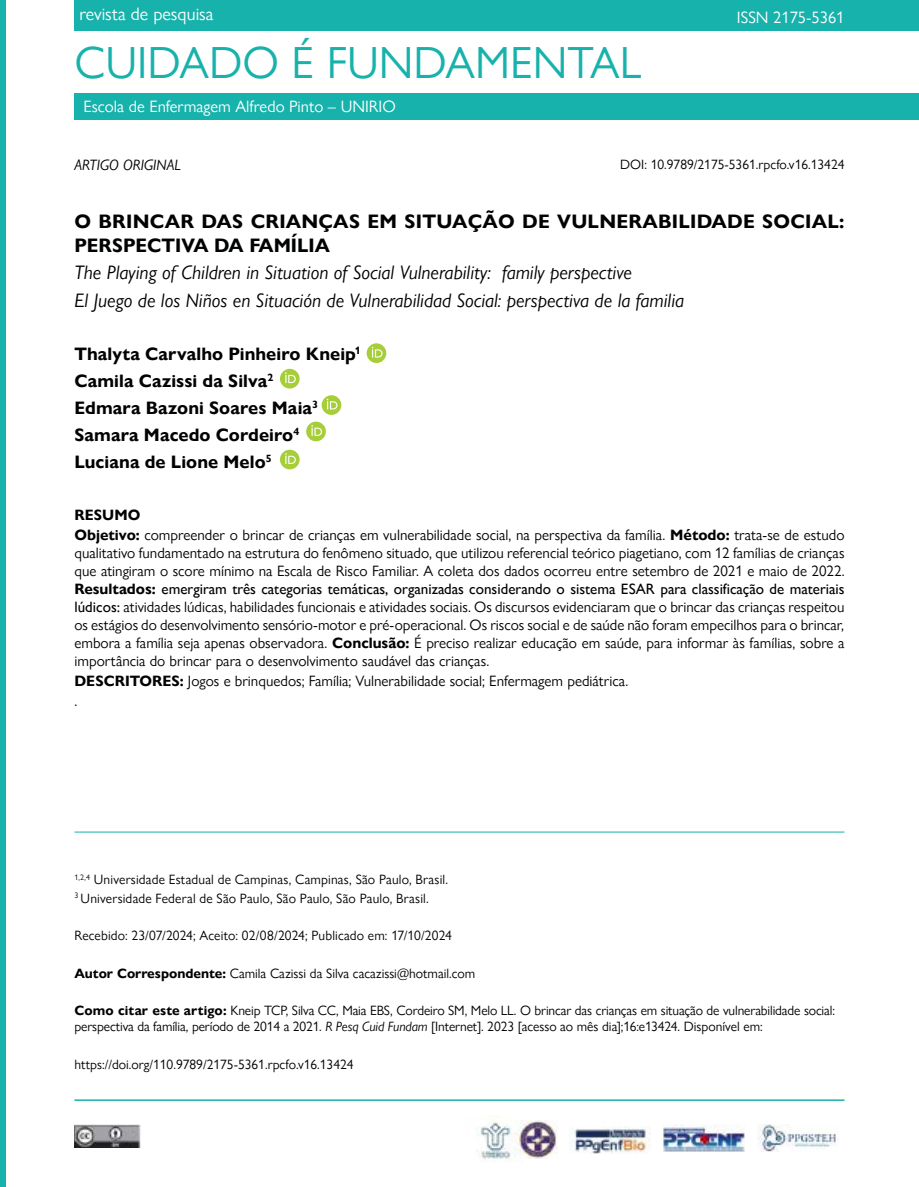
<style>
.page{position:relative;width:919px;height:1187px;background:#fff}
.page>*{position:absolute;margin:0;border:0;box-sizing:border-box;transform-origin:0 0}
.t1{font:45px "Gill Sans Nova";color:#17b2ab}
.t2{font:italic 19.5px/27.6px "Gill Sans Nova";color:#000}
.t3{font:700 19.5px/23.4px "Gill Sans Nova";letter-spacing:.01em;color:#010202}
.t4{font:700 18px/26.7px "Gill Sans Nova";letter-spacing:.005em;color:#010202}
.t5{font:18px "Gill Sans Nova";color:#fff}
.t6{font:16.5px "Gill Sans Nova";color:#fff}
.t7{font:15px/18px "Gill Sans Nova";color:#010202}
.t8{font:italic 15px "Gill Sans Nova";color:#000}
.t9{font:13.5px/18.3px "Gill Sans Nova";color:#000}
.s1{font-weight:700}
.s2{font-style:inherit}
.s3{font-style:italic}
</style>
<div class="page">
<div style="left:74px;top:0;width:844px;height:31px;background:#17b2ab"></div>
<div style="left:74px;top:93px;width:844px;height:27px;background:#17b2ab"></div>
<div style="left:0;top:0;width:5px;height:1186px;background:#17b2ab"></div>
<img style="left:74px;top:1124px;width:66px;height:23px">
<hr style="left:74px;top:1099px;width:770px;height:1px;background:#17b2ab">
<img style="left:477px;top:1122px;width:39px;height:38px">
<img style="left:569px;top:1126px;width:81px;height:27px">
<img style="left:663px;top:1124px;width:81px;height:27px">
<img style="left:516px;top:1120px;width:41px;height:38px">
<img style="left:758px;top:1124px;width:80px;height:27px">
<svg style="left:366px;top:343px;width:20px;height:20px"></svg>
<svg style="left:372px;top:347px;width:10px;height:10px"></svg>
<div style="left:280px;top:369px;width:19px;height:19px;background:#a6ce39;border-radius:50%"></div>
<svg style="left:285px;top:372px;width:11px;height:11px"></svg>
<svg style="left:321px;top:395px;width:20px;height:20px"></svg>
<svg style="left:327px;top:399px;width:10px;height:10px"></svg>
<div style="left:306px;top:421px;width:20px;height:20px;background:#a6ce39;border-radius:50%"></div>
<svg style="left:311px;top:425px;width:11px;height:11px"></svg>
<div style="left:280px;top:449px;width:19px;height:20px;background:#a6ce39;border-radius:50%"></div>
<svg style="left:285px;top:453px;width:11px;height:11px"></svg>
<hr style="left:74px;top:831px;width:770px;height:1px;background:#17b2ab">
<p class="t5" style="left:79px;top:3px;width:135px">revista de pesquisa</p>
<h1 class="t1" style="left:74px;top:35px;width:568px">CUIDADO É FUNDAMENTAL</h1>
<p class="t6" style="left:84px;top:97px;width:313px">Escola de Enfermagem Alfredo Pinto – UNIRIO</p>
<p class="t6" style="left:736px;top:7px;width:109px">ISSN 2175-5361</p>
<p class="t9" style="left:620px;top:155px;width:226px">DOI: 10.9789/2175-5361.rpcfo.v16.13424</p>
<h2 class="t3" style="left:74px;top:210px;width:771px">O BRINCAR DAS CRIANÇAS EM SITUAÇÃO DE VULNERABILIDADE SOCIAL:<br>PERSPECTIVA DA FAMÍLIA</h2>
<h2 class="t2" style="left:74px;top:258px;width:611px">The Playing of Children in Situation of Social Vulnerability: family perspective<br>El Juego de los Niños en Situación de Vulnerabilidad Social: perspectiva de la familia</h2>
<p class="t4" style="left:74px;top:341px;width:288px">Thalyta Carvalho Pinheiro Kneip<sup>1<br></sup>Camila Cazissi da Silva<sup>2<br></sup>Edmara Bazoni Soares Maia<sup>3<br></sup>Samara Macedo Cordeiro<sup>4<br></sup>Luciana de Lione Melo<sup>5</sup></p>
<p class="t8" style="left:74px;top:156px;width:108px">ARTIGO ORIGINAL</p>
<p class="t7" style="left:74px;top:504px;width:771px;line-height:20.1px"><span class="s1">RESUMO<br>Objetivo:</span> compreender o brincar de crianças em vulnerabilidade social, na perspectiva da família. <span class="s1">Método:</span> trata-se de estudo</p>
<p class="t7" style="left:74px;top:543px;width:771px;text-align:justify">qualitativo fundamentado na estrutura do fenômeno situado, que utilizou referencial teórico piagetiano, com 12 famílias de crianças que atingiram o score mínimo na Escala de Risco Familiar. A coleta dos dados ocorreu entre setembro de 2021 e maio de 2022.<br><span class="s1">Resultados:</span> <span class="s2">emergiram três categorias temáticas, organizadas considerando o sistema ESAR para classificação de materiais lúdicos:</span> atividades lúdicas, habilidades funcionais e atividades sociais. Os discursos evidenciaram que o brincar das crianças respeitou os estágios do desenvolvimento sensório-motor e pré-operacional. Os riscos social e de saúde não foram empecilhos para o brincar, embora a família seja apenas observadora. <span class="s1">Conclusão:</span> É preciso realizar educação em saúde, para informar às famílias, sobre a importância do brincar para o desenvolvimento saudável das crianças.</p>
<p class="t7" style="left:74px;top:670px;width:555px;line-height:20.1px"><span class="s1">DESCRITORES:</span> Jogos e brinquedos; Família; Vulnerabilidade social; Enfermagem pediátrica. .</p>
<p class="t9" style="left:74px;top:870px;width:375px"><sup>1,2,4</sup> Universidade Estadual de Campinas, Campinas, São Paulo, Brasil.<br><sup>3</sup> Universidade Federal de São Paulo, São Paulo, São Paulo, Brasil.</p>
<p class="t9" style="left:74px;top:926px;width:379px">Recebido: 23/07/2024; Aceito: 02/08/2024; Publicado em: 17/10/2024</p>
<p class="t9" style="left:74px;top:963px;width:402px"><span class="s1">Autor Correspondente:</span> Camila Cazissi da Silva cacazissi@hotmail.com</p>
<p class="t9" style="left:74px;top:1002px;width:762px;line-height:16.2px"><span class="s1">Como citar este artigo:</span> Kneip TCP, Silva CC, Maia EBS, Cordeiro SM, Melo LL. O brincar das crianças em situação de vulnerabilidade social: perspectiva da família, período de 2014 a 2021. <span class="s3">R Pesq Cuid Fundam</span> [Internet]. 2023 [acesso ao mês dia];16:e13424. Disponível em:</p>
<p class="t9" style="left:74px;top:1054px;width:281px">https://doi.org/110.9789/2175-5361.rpcfo.v16.13424</p>
</div>
